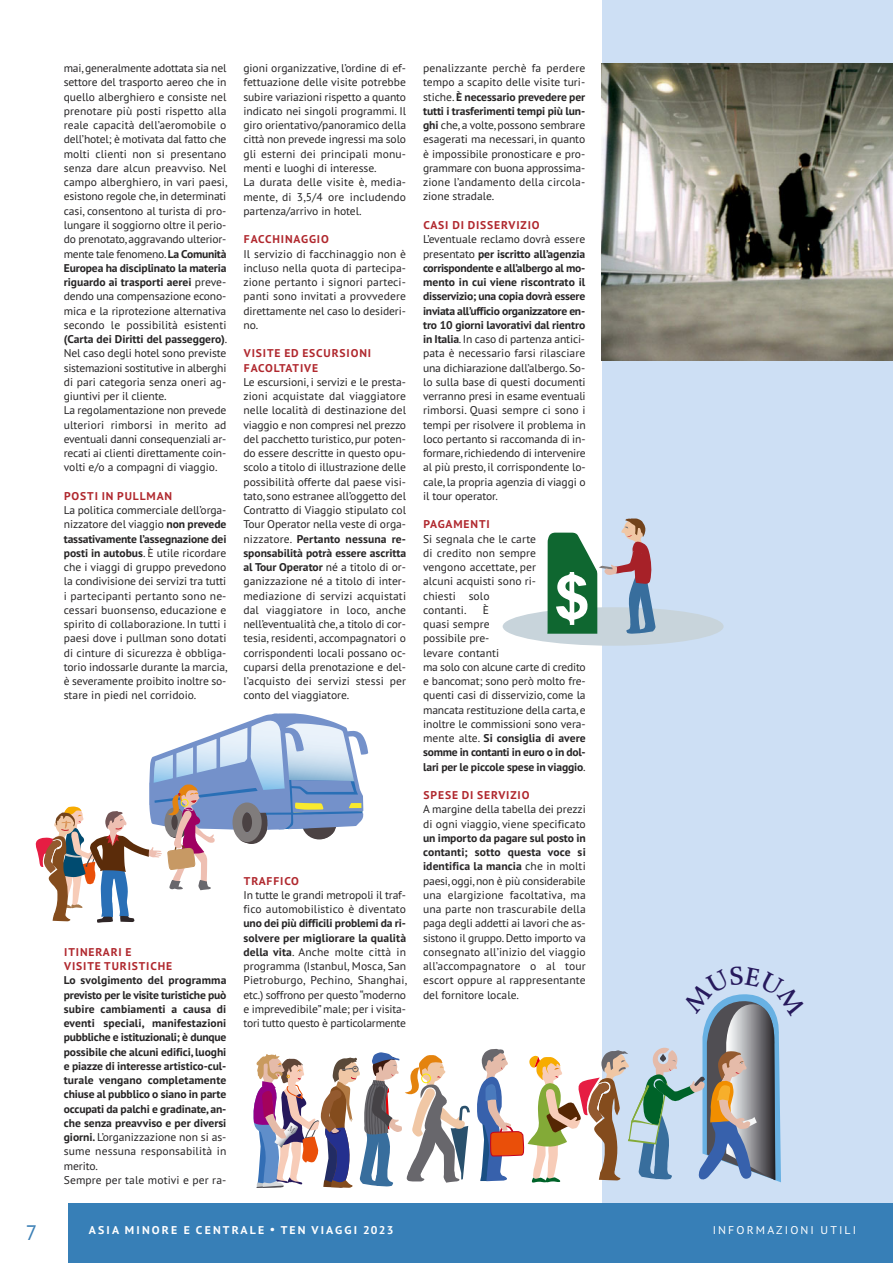
<style>
.page{position:relative;width:893px;height:1263px;background:#fff}
.page>*{position:absolute;margin:0;border:0;box-sizing:border-box;transform-origin:0 0}
.t1{font:21px "PT Sans";color:#3b7fb5}
.t2{font:11.25px/14.2px "PT Sans";letter-spacing:-.005em;color:#272526;text-align:justify}
.t3{font:700 11.25px/14.2px "PT Sans";letter-spacing:-.005em;color:#272526}
.t4{font:700 11.25px/14.2px "PT Sans";letter-spacing:.075em;color:#b0282e}
.t5{font:700 11.25px "PT Sans";letter-spacing:.18em;color:#fff;scale:1.05 1}
.t6{font:11.25px "PT Sans";letter-spacing:.18em;color:#fff;scale:1.05 1}
.s1{font-weight:700}
.s2{font-weight:400}
</style>
<div class="page">
<div style="left:63px;top:1203px;width:830px;height:60px;background:#377fb7"></div>
<div style="left:0;top:1203px;width:67px;height:60px;background:#fff"></div>
<div style="left:603px;top:0;width:290px;height:1202px;background:#cddff4"></div>
<svg style="left:36px;top:713px;width:332px;height:210px"></svg>
<div style="left:503px;top:607px;width:221px;height:39px;background:#c8d4db;border-radius:50%"></div>
<svg style="left:547px;top:518px;width:109px;height:116px"></svg>
<img style="left:602px;top:64px;width:291px;height:296px">
<svg style="left:254px;top:966px;width:527px;height:222px"></svg>
<h1 class="t1" style="left:28px;top:1225px;width:13px">7</h1>
<p class="t2" style="left:64px;top:62px;width:165px;text-align:left">mai, generalmente adottata sia nel settore del trasporto aereo che in quello alberghiero e consiste nel prenotare più posti rispetto alla reale capacità dell’aeromobile o dell’hotel; è motivata dal fatto che molti clienti non si presentano senza dare alcun preavviso. Nel campo alberghiero, in vari paesi, esistono regole che, in determinati casi, consentono al turista di pro&shy;lungare il soggiorno oltre il perio&shy;do prenotato, aggravando ulterior&shy;mente tale fenomeno. <span class="s1">La Comunità Europea ha disciplinato la materia riguardo ai trasporti aerei</span> preve&shy;dendo una compensazione econo&shy;mica e la riprotezione alternativa secondo le possibilità esistenti <span class="s1">(Carta dei Diritti del passeggero)</span>.<br>Nel caso degli hotel sono previste sistemazioni sostitutive in alberghi di pari categoria senza oneri ag&shy;giuntivi per il cliente.<br>La regolamentazione non prevede ulteriori rimborsi in merito ad eventuali danni consequenziali ar&shy;recati ai clienti direttamente coin&shy;volti e/o a compagni di viaggio.</p>
<p class="t4" style="left:64px;top:490px;width:109px">POSTI IN PULLMAN</p>
<p class="t2" style="left:64px;top:504px;width:165px">La politica commerciale dell’orga&shy;nizzatore del viaggio <span class="s1">non prevede tassativamente l’assegnazione dei posti in autobus</span>. È utile ricordare che i viaggi di gruppo prevedono la condivisione dei servizi tra tutti i partecipanti pertanto sono ne&shy;cessari buonsenso, educazione e spirito di collaborazione. In tutti i paesi dove i pullman sono dotati di cinture di sicurezza è obbliga&shy;torio indossarle durante la marcia, è severamente proibito inoltre so&shy;stare in piedi nel corridoio.</p>
<p class="t4" style="left:64px;top:946px;width:110px">ITINERARI E<br>VISITE TURISTICHE</p>
<p class="t3" style="left:64px;top:974px;width:164px">Lo svolgimento del programma previsto per le visite turistiche può subire cambiamenti a causa di eventi speciali, manifestazioni pubbliche e istituzionali; è dunque possibile che alcuni edifici, luoghi e piazze di interesse artistico-cul&shy;turale vengano completamente chiuse al pubblico o siano in parte occupati da palchi e gradinate, an&shy;che senza preavviso e per diversi giorni. <span class="s2">L’organizzazione non si as&shy;sume nessuna responsabilità in merito.<br>Sempre per tale motivi e per ra-</span></p>
<p class="t2" style="left:243px;top:62px;width:164px;text-align:left">gioni organizzative, l’ordine di ef&shy;fettuazione delle visite potrebbe subire variazioni rispetto a quanto indicato nei singoli programmi. Il giro orientativo/panoramico della città non prevede ingressi ma solo gli esterni dei principali monu&shy;menti e luoghi di interesse.<br>La durata delle visite è, media&shy;mente, di 3,5/4 ore includendo partenza/arrivo in hotel.</p>
<p class="t4" style="left:244px;top:233px;width:86px">FACCHINAGGIO</p>
<p class="t2" style="left:243px;top:248px;width:164px">Il servizio di facchinaggio non è incluso nella quota di partecipa&shy;zione pertanto i signori parteci&shy;panti sono invitati a provvedere direttamente nel caso lo desideri&shy;no.</p>
<p class="t4" style="left:244px;top:347px;width:129px">VISITE ED ESCURSIONI<br>FACOLTATIVE</p>
<p class="t2" style="left:243px;top:376px;width:164px">Le escursioni, i servizi e le presta&shy;zioni acquistate dal viaggiatore nelle località di destinazione del viaggio e non compresi nel prezzo del pacchetto turistico, pur poten&shy;do essere descritte in questo opu&shy;scolo a titolo di illustrazione delle possibilità offerte dal paese visi&shy;tato, sono estranee all’oggetto del Contratto di Viaggio stipulato col Tour Operator nella veste di orga&shy;nizzatore. <span class="s1">Pertanto nessuna re&shy;sponsabilità potrà essere ascritta al Tour Operator</span> né a titolo di or&shy;ganizzazione né a titolo di inter&shy;mediazione di servizi acquistati dal viaggiatore in loco, anche nell’eventualità che, a titolo di cor&shy;tesia, residenti, accompagnatori o corrispondenti locali possano oc&shy;cuparsi della prenotazione e del&shy;l’acquisto dei servizi stessi per conto del viaggiatore.</p>
<p class="t4" style="left:244px;top:875px;width:57px">TRAFFICO</p>
<p class="t2" style="left:243px;top:889px;width:164px">In tutte le grandi metropoli il traf&shy;fico automobilistico è diventato</p>
<p class="t2" style="left:243px;top:917px;width:165px"><span class="s1">uno dei più difficili problemi da ri&shy;solvere per migliorare la qualità della vita</span>. Anche molte città in programma (Istanbul, Mosca, San Pietroburgo, Pechino, Shanghai, etc.) soffrono per questo “moderno e imprevedibile” male; per i visita&shy;tori tutto questo è particolarmente</p>
<p class="t2" style="left:423px;top:62px;width:164px">penalizzante perchè fa perdere tempo a scapito delle visite turi&shy;stiche. <span class="s1">È necessario prevedere per tutti i trasferimenti tempi più lun&shy;ghi</span> che, a volte, possono sembrare esagerati ma necessari, in quanto è impossibile pronosticare e pro&shy;grammare con buona approssima&shy;zione l’andamento della circola&shy;zione stradale.</p>
<p class="t4" style="left:424px;top:219px;width:118px">CASI DI DISSERVIZIO</p>
<p class="t2" style="left:423px;top:233px;width:164px">L’eventuale reclamo dovrà essere presentato <span class="s1">per iscritto all’agenzia corrispondente e all’albergo al mo&shy;mento in cui viene riscontrato il disservizio; una copia dovrà essere inviata all’ufficio organizzatore en&shy;tro 10 giorni lavorativi dal rientro in Italia</span>. In caso di partenza antici&shy;pata è necessario farsi rilasciare una dichiarazione dall’albergo. So&shy;lo sulla base di questi documenti verranno presi in esame eventuali rimborsi. Quasi sempre ci sono i tempi per risolvere il problema in loco pertanto si raccomanda di in&shy;formare, richiedendo di intervenire al più presto, il corrispondente lo&shy;cale, la propria agenzia di viaggi o il tour operator.</p>
<p class="t4" style="left:424px;top:518px;width:68px">PAGAMENTI</p>
<p class="t2" style="left:423px;top:533px;width:115px;text-align:left">Si segnala che le carte di credito non sempre vengono accettate, per alcuni acquisti sono ri&shy;chiesti solo<br>contanti.</p>
<p class="t2" style="left:423px;top:604px;width:164px;text-align:left;text-indent:60px">È<br>quasi sempre<br>possibile pre-<br>levare contanti<br>ma solo con alcune carte di credito e bancomat; sono però molto fre&shy;quenti casi di disservizio, come la mancata restituzione della carta, e inoltre le commissioni sono vera&shy;mente alte. <span class="s1">Si consiglia di avere somme in contanti in euro o in dol&shy;lari per le piccole spese in viaggio</span>.</p>
<p class="t4" style="left:424px;top:789px;width:107px">SPESE DI SERVIZIO</p>
<p class="t2" style="left:423px;top:803px;width:164px">A margine della tabella dei prezzi di ogni viaggio, viene specificato</p>
<p class="t2" style="left:423px;top:832px;width:164px"><span class="s1">un importo da pagare sul posto in contanti; sotto questa voce si identifica la mancia</span> che in molti paesi, oggi, non è più considerabile una elargizione facoltativa, ma una parte non trascurabile della paga degli addetti ai lavori che as&shy;sistono il gruppo. Detto importo va consegnato all’inizio del viaggio all’accompagnatore o al tour escort oppure al rappresentante del fornitore locale.</p>
<p class="t5" style="left:89px;top:1226px;width:291px">ASIA MINORE E CENTRALE • TEN VIAGGI 2023</p>
<p class="t6" style="left:713px;top:1226px;width:138px">INFORMAZIONI UTILI</p>
</div>
